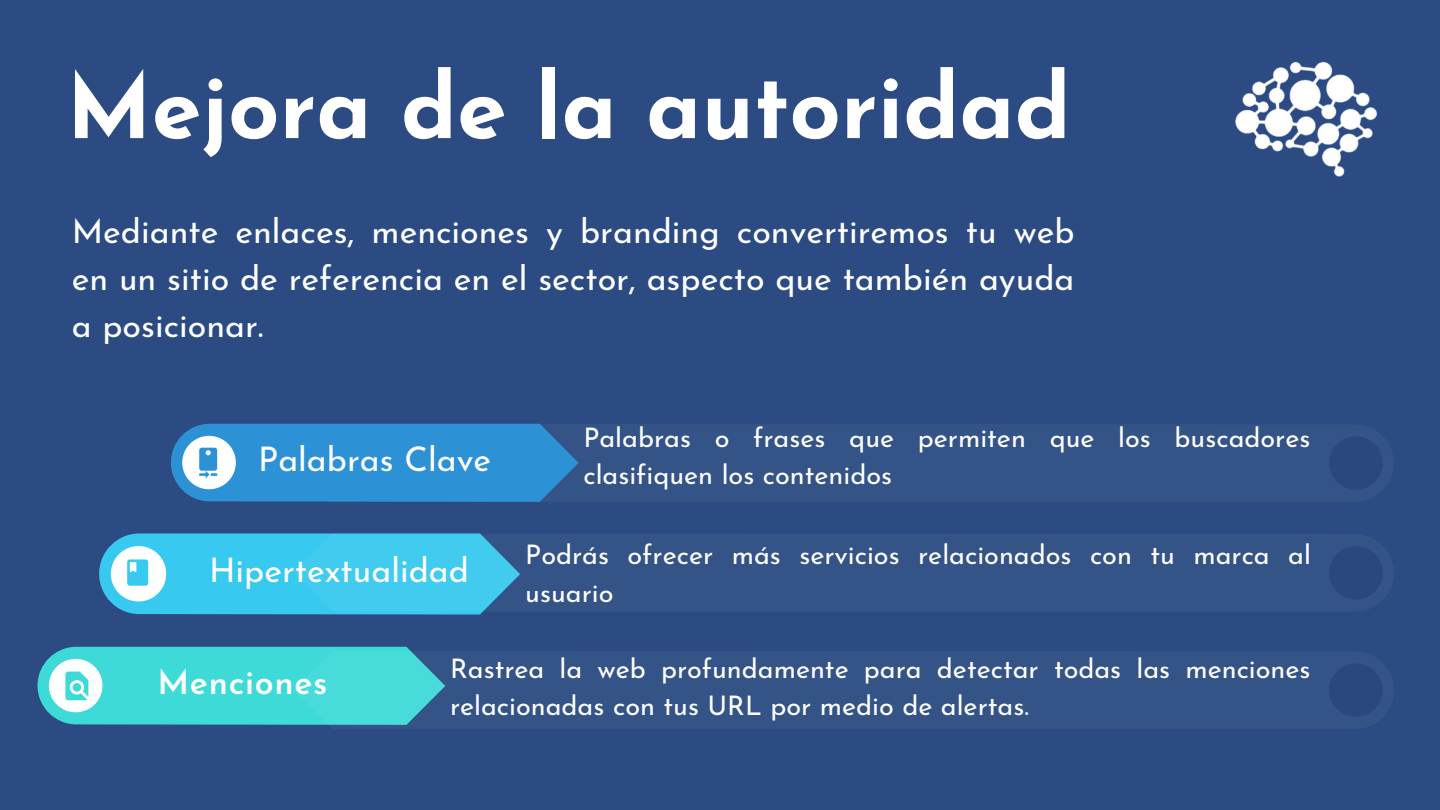
<style>
.page{position:relative;width:1440px;height:810px;background:#2b4b82}
.page>*{position:absolute;margin:0;border:0;box-sizing:border-box;transform-origin:0 0}
.t1{font:700 90px "Josefin Sans";color:#fff}
.t2{font:34px/47.2px "Josefin Sans";color:#fff;text-align:justify}
.t3{font:600 34px "Josefin Sans";letter-spacing:.02em;color:#fff}
.t4{font:27px/37.5px "Josefin Sans";color:#fff}
</style>
<div class="page">
<svg style="left:38px;top:647px;width:373px;height:78px;background:#4dd8d8"></svg>
<svg style="left:99px;top:533px;width:384px;height:82px;background:#4cc6e9"></svg>
<svg style="left:171px;top:424px;width:408px;height:78px;background:#3893d1"></svg>
<svg style="left:294px;top:651px;width:152px;height:74px;background:#43c9ce"></svg>
<svg style="left:294px;top:534px;width:226px;height:78px;background:#3ec0e6"></svg>
<img style="left:1235px;top:61px;width:142px;height:116px">
<p class="t1" style="left:66px;top:71px;width:1006px">Mejora de la autoridad</p>
<p class="t2" style="left:72px;top:211px;width:1004px">Mediante enlaces, menciones y branding convertiremos tu web en un sitio de referencia en el sector, aspecto que también ayuda a posicionar.</p>
<p class="t2" style="left:258px;top:439px;width:235px">Palabras Clave</p>
<p class="t2" style="left:209px;top:550px;width:262px">Hipertextualidad</p>
<p class="t4" style="left:583px;top:421px;width:729px">Palabras o frases que permiten que los buscadores clasifiquen los contenidos</p>
<p class="t4" style="left:525px;top:539px;width:787px">Podrás ofrecer más servicios relacionados con tu marca al usuario</p>
<p class="t3" style="left:157px;top:669px;width:172px">Menciones</p>
<p class="t4" style="left:450px;top:652px;width:862px">Rastrea la web profundamente para detectar todas las menciones relacionadas con tus URL por medio de alertas.</p>
</div>
